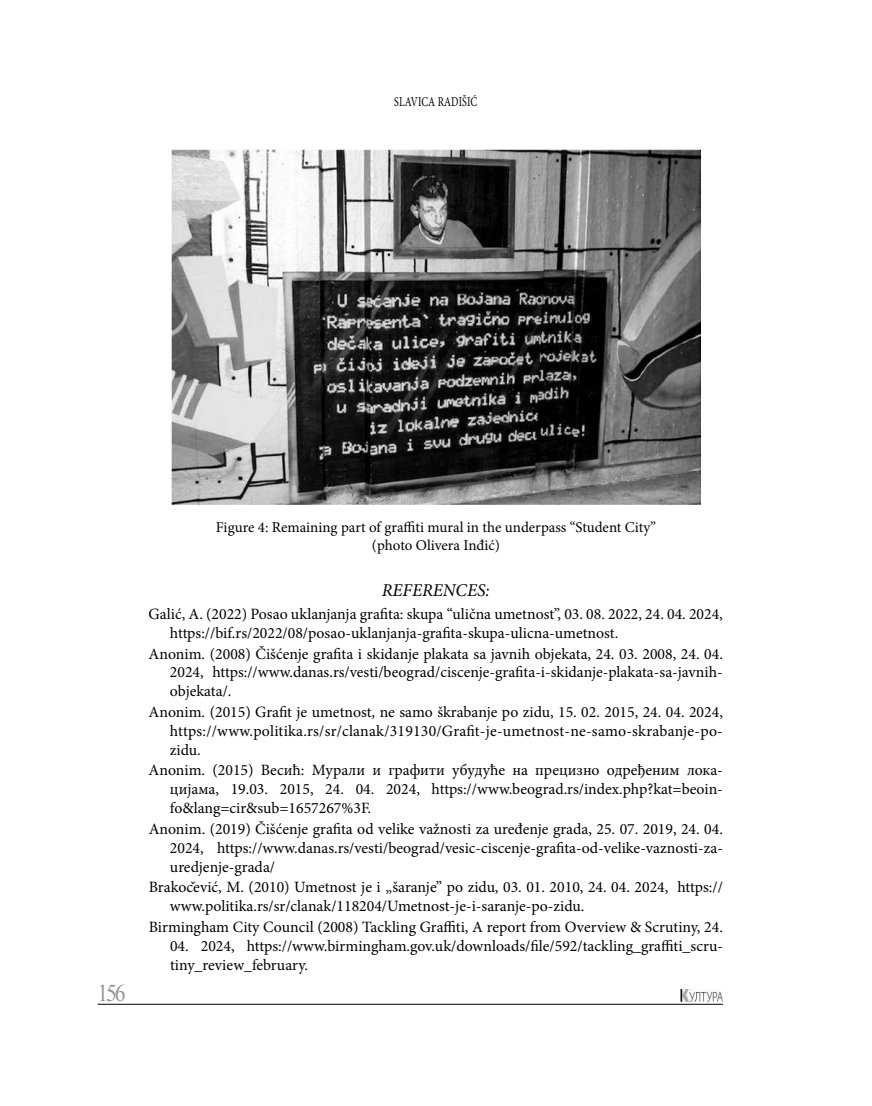
<style>
.page{position:relative;width:872px;height:1106px;background:#fff}
.page>*{position:absolute;margin:0;border:0;box-sizing:border-box;transform-origin:0 0}
.t1{font:24px "Times New Roman";color:#939598;scale:.9 1}
.t2{font:italic 18px "Minion Pro";color:#000}
.t3{font:15.75px/18.9px "Minion Pro";color:#000;text-align:justify}
.t4{font:15px/18px "Minion Pro";color:#000;text-align:center}
.t5{font:13.5px "Minion Pro";letter-spacing:.005em;color:#000;scale:.75 1}
.s1{font-family:"Times New Roman"}
</style>
<div class="page">
<hr style="left:98px;top:1003px;width:625px;height:1px;background:#000">
<img style="left:681px;top:989px;width:42px;height:12px">
<img style="left:171px;top:149px;width:529px;height:355px">
<p class="t5" style="left:394px;top:92px;width:112px">Slavica Radišić</p>
<h1 class="t1" style="left:98px;top:976px;width:33px">156</h1>
<p class="t4" style="left:216px;top:518px;width:442px">Figure 4: Remaining part of graf-fi-ti mural in the underpass “Student City’’ (photo Olivera Inđić)</p>
<p class="t2" style="left:382px;top:578px;width:110px">REFERENCES:</p>
<p class="t3" style="left:170px;top:604px;width:554px;text-indent:-21px">Galić, A. (2022) Posao uklanjanja grafita: skupa “ulična umetnost”, 03. 08. 2022, 24. 04. 2024, https://bif.rs/2022/08/posao-uklanjanja-grafita-skupa-ulicna-umetnost.</p>
<p class="t3" style="left:170px;top:644px;width:554px;text-indent:-21px">Anonim. (2008) Čišćenje grafita i skidanje plakata sa javnih objekata, 24. 03. 2008, 24. 04.<br>2024, https://www.danas.rs/vesti/beograd/ciscenje-grafita-i-skidanje-plakata-sa-javnih&shy;objekata/.</p>
<p class="t3" style="left:170px;top:702px;width:554px;text-indent:-21px">Anonim. (2015) Grafit je umetnost, ne samo škrabanje po zidu, 15. 02. 2015, 24. 04. 2024, https://www.politika.rs/sr/clanak/319130/Grafit-je-umetnost-ne-samo-skrabanje-po&shy;zidu.</p>
<p class="t3" style="left:170px;top:761px;width:554px;text-indent:-21px">Anonim. (2015) Весић: Мурали и графити убудуће на прецизно одређеним лока&shy;цијама, 19.03. 2015, 24. 04. 2024, https://www.beograd.rs/index.php?kat=beoin&shy;fo&amp;lang=cir&amp;sub=1657267%3F.</p>
<p class="t3" style="left:170px;top:819px;width:554px;text-indent:-21px">Anonim. (2019) Čišćenje grafita od velike važnosti za uređenje grada, 25. 07. 2019, 24. 04.<br>2024, https://www.danas.rs/vesti/beograd/vesic-ciscenje-grafita-od-velike-vaznosti-za&shy;uredjenje-grada/</p>
<p class="t3" style="left:170px;top:877px;width:554px;text-indent:-21px">Brakoc<span class="s1">̌</span>ević, M. (2010) Umetnost je i „šaranje” po zidu, 03. 01. 2010, 24. 04. 2024, https:// www.politika.rs/sr/clanak/118204/Umetnost-je-i-saranje-po-zidu.</p>
<p class="t3" style="left:149px;top:917px;width:576px">Birmingham City Council (2008) Tackling Graf-fi-ti, A report from Overview &amp; Scrutiny, 24.</p>
<p class="t3" style="left:170px;top:936px;width:554px">04. 2024, https://www.birmingham.gov.uk/downloads/file/592/tackling_graf-fi-ti_scru&shy;tiny_review_february.</p>
</div>
